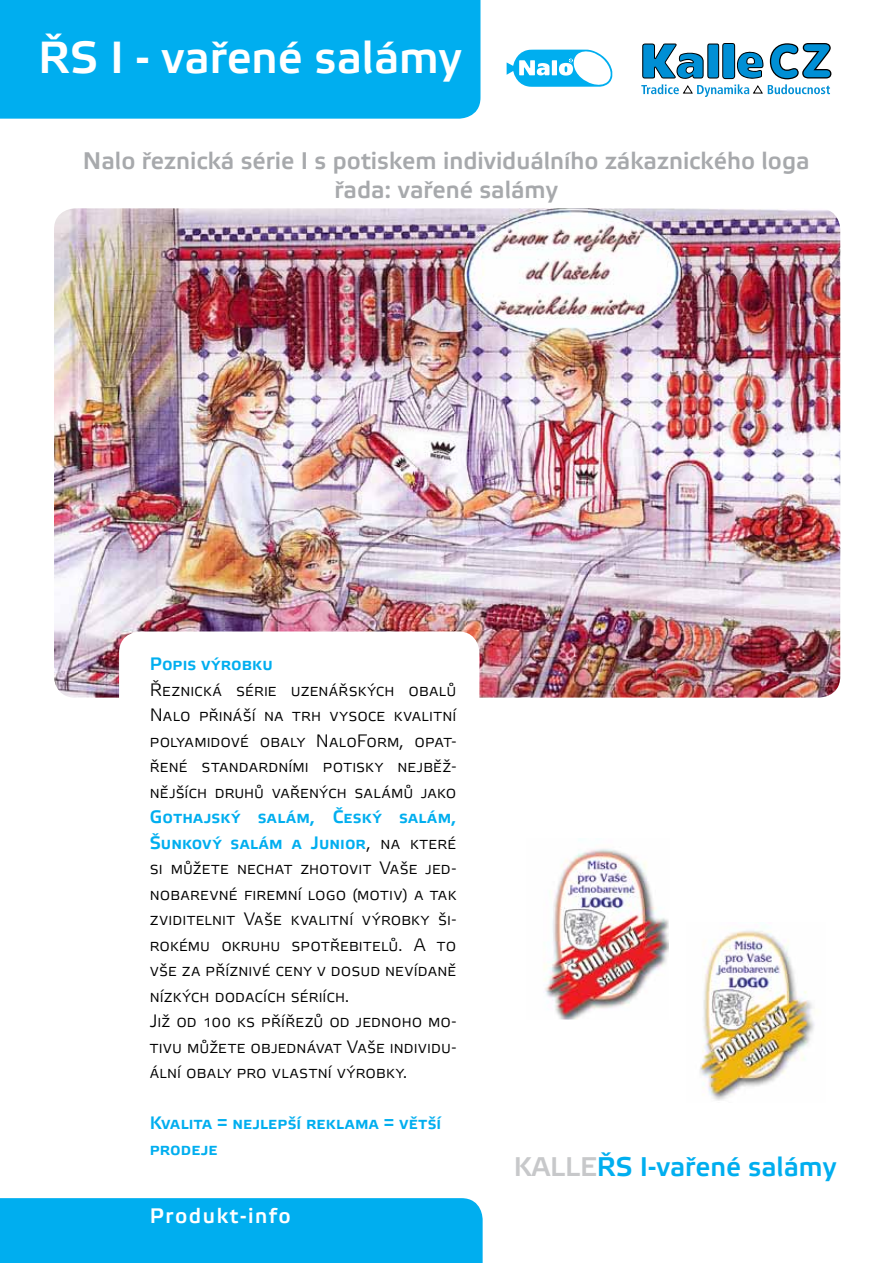
<style>
.page{position:relative;width:893px;height:1263px;background:#fff}
.page>*{position:absolute;margin:0;border:0;box-sizing:border-box;transform-origin:0 0}
.t1{font:45px "Elektra Medium Pro";color:#fff}
.t2{font:27px "Elektra Medium Pro";color:#00aeef}
.t3{font:24px/28.8px "Elektra Medium Pro";color:#a7a9ac;text-align:center}
.t4{font:21px "Elektra Medium Pro";letter-spacing:.075em;color:#fff}
.t5{font:18px/25.5px "Elektra Light Pro";color:#000;text-align:justify}
.t6{font:700 18px/25.5px "Elektra Light Pro";color:#00aeef}
.s1{font-weight:700;color:#00aeef}
.s2{color:#c7c8ca}
</style>
<div class="page">
<img style="left:54px;top:208px;width:786px;height:490px">
<div style="left:0;top:0;width:480px;height:119px;background:#00aeef"></div>
<svg style="left:641px;top:43px;width:190px;height:54px"></svg>
<img style="left:700px;top:930px;width:115px;height:171px">
<div style="left:119px;top:631px;width:360px;height:205px;background:#fff;border-radius:21px"></div>
<img style="left:544px;top:849px;width:125px;height:171px">
<div style="left:0;top:1198px;width:483px;height:65px;background:#00aeef"></div>
<svg style="left:507px;top:50px;width:106px;height:37px"></svg>
<h1 class="t1" style="left:38px;top:33px;width:425px">ŘS I - vařené salámy</h1>
<h3 class="t3" style="left:83px;top:147px;width:728px">Nalo řeznická série I s potiskem individuálního zákaznického loga řada: vařené salámy</h3>
<p class="t6" style="left:150px;top:652px;width:125px">Popis výrobku</p>
<p class="t5" style="left:150px;top:677px;width:308px">Řeznická série uzenářských obalů Nalo přináší na trh vysoce kvalitní polyamidové obaly NaloForm, opat&shy;řené standardními potisky nejběž&shy;nějších druhů vařených salámů jako</p>
<p class="t5" style="left:150px;top:805px;width:308px;text-align:left"><span class="s1">Gothajský salám, Český salám, Šunkový salám a Junior</span>, na které si můžete nechat zhotovit Vaše jed&shy;nobarevné firemní logo (motiv) a tak zviditelnit Vaše kvalitní výrobky ši&shy;rokému okruhu spotřebitelů. A to vše za příznivé ceny v dosud nevídaně nízkých dodacích sériích.<br>Již od 100 ks přířezů od jednoho mo&shy;tivu můžete objednávat Vaše individu&shy;ální obaly pro vlastní výrobky.</p>
<p class="t6" style="left:150px;top:1111px;width:293px">Kvalita = nejlepší reklama = větší prodeje</p>
<p class="t4" style="left:150px;top:1204px;width:143px">Produkt-info</p>
<h2 class="t2" style="left:514px;top:1152px;width:324px"><span class="s2">KALLE</span>ŘS I-vařené salámy</h2>
</div>
